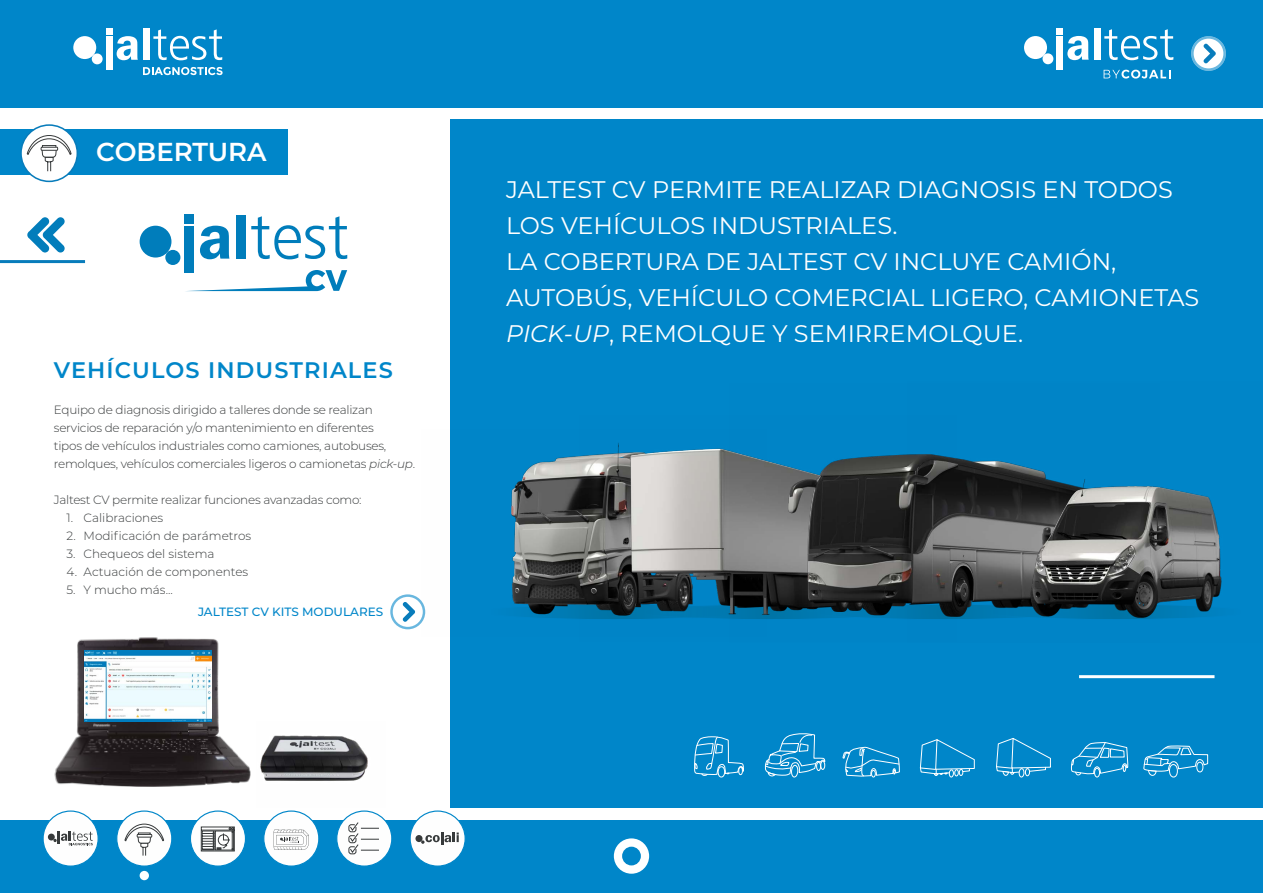
<style>
.page{position:relative;width:1263px;height:893px;background:#fff}
.page>*{position:absolute;margin:0;border:0;box-sizing:border-box;transform-origin:0 0}
.t1{font:600 25.95px "Montserrat";color:#fff}
.t2{font:24px/36px "Montserrat";color:#fff}
.t3{font:600 22.5px "Montserrat";letter-spacing:.05em;color:#0086c9}
.t4{font:300 12px/18px "Montserrat";letter-spacing:-.02em;color:#373a3b}
.t5{font:300 12px "Montserrat";color:#373a3b}
.t6{font:500 12px "Montserrat";color:#0086c9}
.s1{font-style:italic}
</style>
<div class="page">
<hr style="left:0;top:260px;width:85px;height:3px;background:#087cbb">
<div style="left:0;top:821px;width:1263px;height:72px;background:#0086c9"></div>
<div style="left:0;top:0;width:1263px;height:107px;background:#0086c9"></div>
<svg style="left:614px;top:838px;width:35px;height:36px"></svg>
<svg style="left:27px;top:217px;width:38px;height:36px"></svg>
<div style="left:106px;top:28px;width:6px;height:7px;background:#fff"></div>
<svg style="left:117px;top:36px;width:21px;height:24px"></svg>
<div style="left:143px;top:28px;width:7px;height:32px;background:#fff"></div>
<svg style="left:153px;top:29px;width:69px;height:31px"></svg>
<div style="left:106px;top:37px;width:6px;height:33px;background:#fff"></div>
<div style="left:73px;top:36px;width:23px;height:23px;background:#fff;border-radius:50%"></div>
<div style="left:92px;top:53px;width:11px;height:11px;background:#fff;border-radius:50%"></div>
<svg style="left:143px;top:67px;width:80px;height:8px"></svg>
<div style="left:140px;top:871px;width:9px;height:9px;background:#fff;border-radius:50%"></div>
<img style="left:54px;top:637px;width:197px;height:150px">
<div style="left:451px;top:120px;width:812px;height:688px;background:#0086c9"></div>
<hr style="left:1079px;top:675px;width:135px;height:3px;background:#fff">
<img style="left:85px;top:650px;width:127px;height:72px">
<img style="left:260px;top:735px;width:108px;height:46px">
<div style="left:1094px;top:768px;width:6px;height:9px;border:1px solid #fff;border-radius:50%"></div>
<svg style="left:1071px;top:742px;width:57px;height:34px"></svg>
<svg style="left:694px;top:736px;width:50px;height:41px"></svg>
<svg style="left:842px;top:746px;width:58px;height:31px"></svg>
<svg style="left:1143px;top:745px;width:65px;height:32px"></svg>
<div style="left:949px;top:769px;width:5px;height:8px;border:1px solid #fff;border-radius:50%"></div>
<svg style="left:919px;top:739px;width:56px;height:37px"></svg>
<div style="left:791px;top:765px;width:7px;height:12px;border:1px solid #fff;border-radius:50%"></div>
<svg style="left:765px;top:733px;width:60px;height:43px"></svg>
<div style="left:1019px;top:768px;width:5px;height:9px;border:1px solid #fff;border-radius:50%"></div>
<svg style="left:996px;top:738px;width:55px;height:38px"></svg>
<svg style="left:390px;top:594px;width:35px;height:35px"></svg>
<div style="left:390px;top:594px;width:35px;height:35px;border:2px solid #0086c9;border-radius:50%"></div>
<svg style="left:403px;top:602px;width:12px;height:20px"></svg>
<div style="left:0;top:129px;width:288px;height:46px;background:#0086c9"></div>
<svg style="left:21px;top:125px;width:56px;height:56px"></svg>
<div style="left:20px;top:124px;width:58px;height:58px;border:2px solid #087cbb;border-radius:50%"></div>
<svg style="left:27px;top:135px;width:45px;height:37px;background:#e0e2e2"></svg>
<div style="left:185px;top:214px;width:9px;height:10px;background:#007dbb"></div>
<svg style="left:200px;top:226px;width:29px;height:33px"></svg>
<div style="left:237px;top:215px;width:9px;height:44px;background:#007dbb"></div>
<svg style="left:251px;top:216px;width:96px;height:43px"></svg>
<div style="left:185px;top:226px;width:9px;height:47px;background:#007dbb"></div>
<div style="left:140px;top:226px;width:31px;height:32px;background:#007dbb;border-radius:50%"></div>
<div style="left:165px;top:250px;width:15px;height:15px;background:#007dbb;border-radius:50%"></div>
<svg style="left:188px;top:270px;width:159px;height:21px"></svg>
<img style="left:421px;top:429px;width:159px;height:207px">
<img style="left:580px;top:443px;width:149px;height:176px">
<img style="left:729px;top:450px;width:179px;height:169px">
<img style="left:908px;top:454px;width:314px;height:165px">
<div style="left:1056px;top:28px;width:7px;height:7px;background:#fff"></div>
<svg style="left:1067px;top:36px;width:22px;height:24px"></svg>
<div style="left:1094px;top:28px;width:6px;height:32px;background:#fff"></div>
<svg style="left:1104px;top:29px;width:69px;height:31px"></svg>
<div style="left:1056px;top:37px;width:7px;height:33px;background:#fff"></div>
<div style="left:1024px;top:36px;width:23px;height:23px;background:#fff;border-radius:50%"></div>
<div style="left:1042px;top:53px;width:11px;height:11px;background:#fff;border-radius:50%"></div>
<svg style="left:1103px;top:70px;width:67px;height:9px"></svg>
<svg style="left:1191px;top:36px;width:35px;height:35px"></svg>
<div style="left:1191px;top:36px;width:35px;height:35px;border:2px solid #0086c9;border-radius:50%"></div>
<svg style="left:1203px;top:44px;width:13px;height:19px"></svg>
<div style="left:43px;top:811px;width:55px;height:55px;background:#fefefe;border-radius:50%"></div>
<div style="left:43px;top:810px;width:56px;height:57px;border:1px solid #0086c9;border-radius:50%"></div>
<div style="left:117px;top:811px;width:55px;height:55px;background:#fefefe;border-radius:50%"></div>
<div style="left:116px;top:810px;width:56px;height:57px;border:1px solid #0086c9;border-radius:50%"></div>
<div style="left:190px;top:811px;width:55px;height:55px;background:#fefefe;border-radius:50%"></div>
<div style="left:190px;top:810px;width:56px;height:57px;border:1px solid #0086c9;border-radius:50%"></div>
<div style="left:337px;top:811px;width:55px;height:55px;background:#fefefe;border-radius:50%"></div>
<div style="left:336px;top:810px;width:56px;height:57px;border:1px solid #0086c9;border-radius:50%"></div>
<div style="left:264px;top:811px;width:55px;height:55px;background:#fefefe;border-radius:50%"></div>
<div style="left:263px;top:810px;width:56px;height:57px;border:1px solid #0086c9;border-radius:50%"></div>
<div style="left:410px;top:811px;width:55px;height:55px;background:#fefefe;border-radius:50%"></div>
<div style="left:409px;top:810px;width:57px;height:57px;border:1px solid #0086c9;border-radius:50%"></div>
<div style="left:415px;top:835px;width:7px;height:7px;background:#373a3b;border-radius:50%"></div>
<svg style="left:421px;top:832px;width:38px;height:13px"></svg>
<svg style="left:274px;top:830px;width:35px;height:20px"></svg>
<svg style="left:348px;top:822px;width:31px;height:32px"></svg>
<svg style="left:124px;top:823px;width:40px;height:33px"></svg>
<svg style="left:201px;top:826px;width:34px;height:25px"></svg>
<div style="left:48px;top:834px;width:7px;height:6px;background:#373a3b;border-radius:50%"></div>
<svg style="left:53px;top:831px;width:40px;height:14px"></svg>
<h1 class="t1" style="left:96px;top:134px;width:172px">COBERTURA</h1>
<h3 class="t3" style="left:54px;top:354px;width:341px">VEHÍCULOS INDUSTRIALES</h3>
<p class="t4" style="left:54px;top:400px;width:363px">Equipo de diagnosis dirigido a talleres donde se realizan servicios de reparación y/o mantenimiento en diferentes<br>tipos de vehículos industriales como camiones, autobuses, remolques, vehículos comerciales ligeros o camionetas <span class="s1">pick-up</span>.</p>
<p class="t4" style="left:54px;top:490px;width:309px">Jaltest CV permite realizar funciones avanzadas como:</p>
<p class="t5" style="left:67px;top:510px;width:98px">1. Calibraciones</p>
<p class="t5" style="left:67px;top:528px;width:186px">2. Modificación de parámetros</p>
<p class="t5" style="left:67px;top:546px;width:149px">3. Chequeos del sistema</p>
<p class="t5" style="left:67px;top:564px;width:183px">4. Actuación de componentes</p>
<p class="t5" style="left:67px;top:582px;width:108px">5. Y mucho más...</p>
<p class="t6" style="left:198px;top:603px;width:187px">JALTEST CV KITS MODULARES</p>
<h2 class="t2" style="left:506px;top:171px;width:695px">JALTEST CV PERMITE REALIZAR DIAGNOSIS EN TODOS LOS VEHÍCULOS INDUSTRIALES.<br>LA COBERTURA DE JALTEST CV INCLUYE CAMIÓN, AUTOBÚS, VEHÍCULO COMERCIAL LIGERO, CAMIONETAS <span class="s1">PICK-UP</span>, REMOLQUE Y SEMIRREMOLQUE.</h2>
</div>
